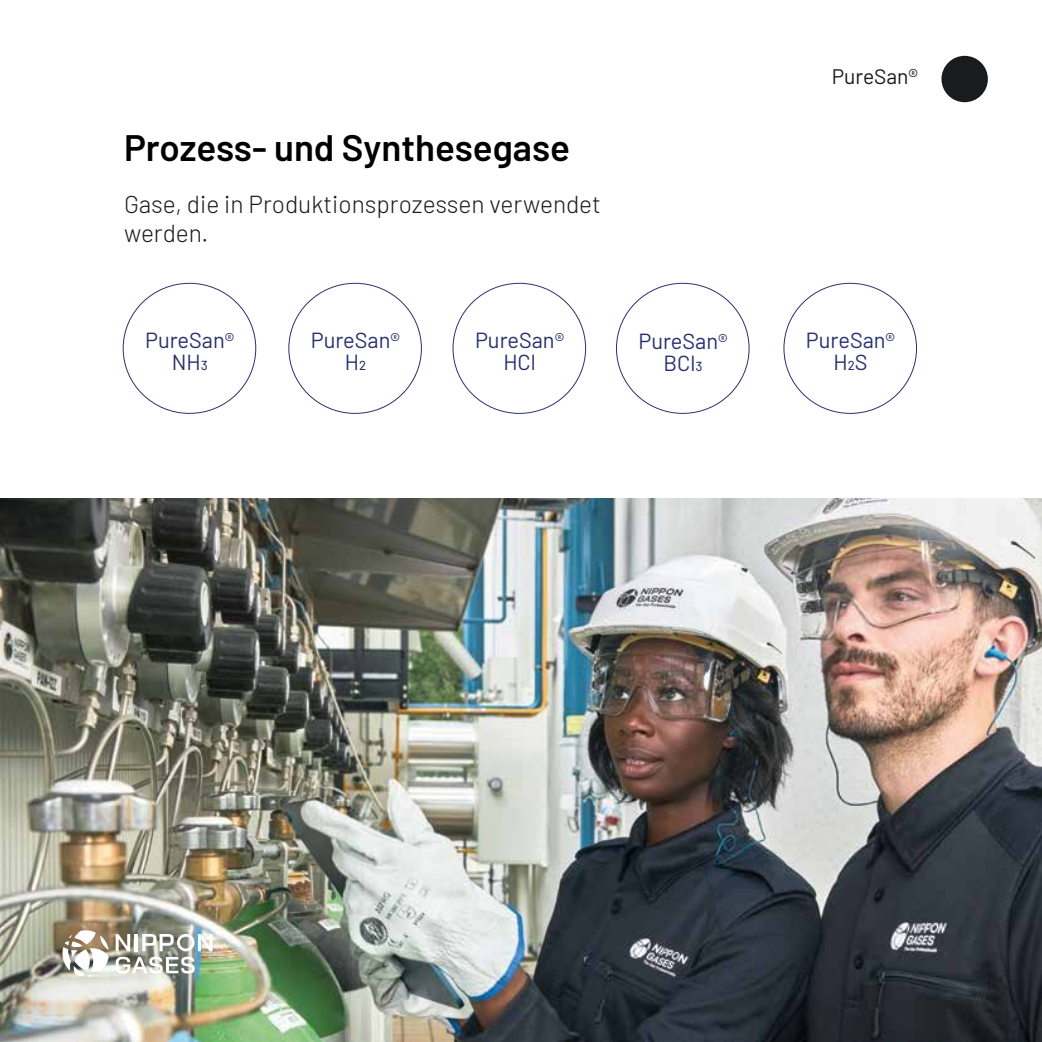
<style>
.page{position:relative;width:1042px;height:1042px;background:#fff}
.page>*{position:absolute;margin:0;border:0;box-sizing:border-box;transform-origin:0 0}
.t1{font:600 36.75px "Barlow";color:#000}
.t2{font:300 24.5px/29.4px "Barlow";color:#1a1b1c}
.t3{font:21.88px/21.9px "Barlow";color:#28316e;text-align:center}
.t4{font:21px "Barlow";color:#1a1b1c}
.s1{font-size:21px}
</style>
<div class="page">
<img style="left:0;top:499px;width:1042px;height:543px">
<div style="left:941px;top:56px;width:47px;height:46px;background:#1a1b1c;border-radius:50%"></div>
<svg style="left:116px;top:957px;width:79px;height:16px"></svg>
<svg style="left:116px;top:934px;width:14px;height:17px"></svg>
<hr style="left:135px;top:934px;width:3px;height:17px;background:#fff">
<svg style="left:142px;top:934px;width:70px;height:17px"></svg>
<svg style="left:62px;top:929px;width:47px;height:47px"></svg>
<svg style="left:123px;top:283px;width:133px;height:131px"></svg>
<svg style="left:288px;top:283px;width:134px;height:131px"></svg>
<svg style="left:452px;top:283px;width:134px;height:131px"></svg>
<svg style="left:616px;top:283px;width:133px;height:131px"></svg>
<svg style="left:783px;top:283px;width:134px;height:131px"></svg>
<h1 class="t1" style="left:124px;top:121px;width:447px">Prozess- und Synthesegase</h1>
<p class="t2" style="left:124px;top:188px;width:478px">Gase, die in Produktionsprozessen verwendet werden.</p>
<p class="t4" style="left:832px;top:61px;width:88px">PureSan®</p>
<p class="t3" style="left:145px;top:328px;width:91px">PureSan<span class="s1">®<br></span>NH3</p>
<p class="t3" style="left:311px;top:328px;width:91px">PureSan<span class="s1">®<br></span>H2</p>
<p class="t3" style="left:475px;top:328px;width:91px">PureSan<span class="s1">®<br></span>HCl</p>
<p class="t3" style="left:638px;top:328px;width:91px">PureSan<span class="s1">®<br></span>BCl3</p>
<p class="t3" style="left:806px;top:328px;width:91px">PureSan<span class="s1">®<br></span>H2S</p>
</div>
